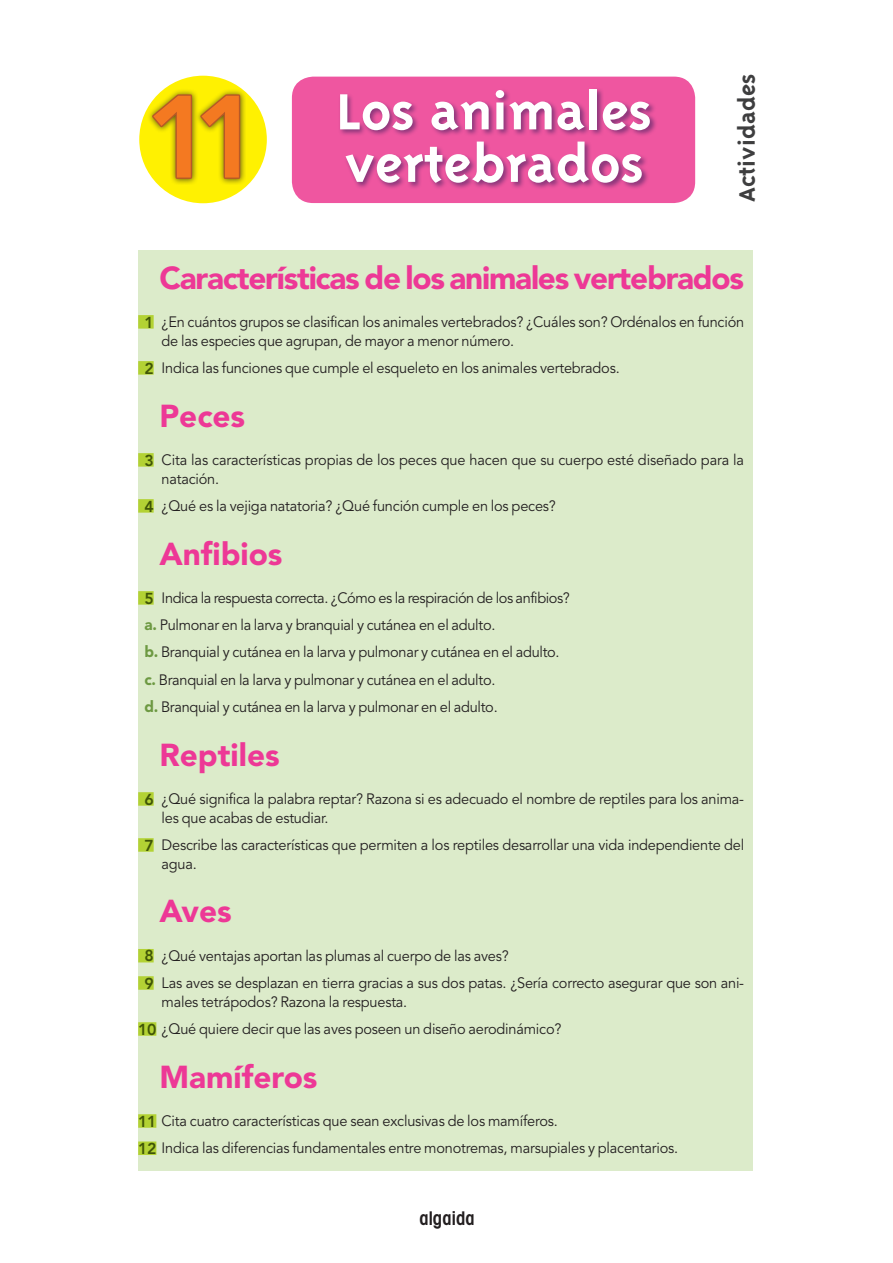
<style>
.page{position:relative;width:893px;height:1263px;background:#fff}
.page>*{position:absolute;margin:0;border:0;box-sizing:border-box;transform-origin:0 0}
.INICIO_NÚMERO{font:800 115.5px "Avenir LT Std";color:#f47921}
.INICIO_TÍTULO{font:700 58.5px "Triplex";color:#fff;scale:1.05 1}
.TITULO1{font:900 31.5px "Avenir LT Std";letter-spacing:-.04em;color:#ed3896}
.TITULO1-2{font:900 31.5px "Avenir LT Std";color:#ed3896}
.t1{font:700 25.65px "Triplex";color:#3e3e3f;scale:1.05 1}
.t2{font:600 condensed 18.9px "Avant Garde";color:#231f20}
.ACTIVIDAD1{font:15px/18.8px "Avenir LT Std";letter-spacing:-.015em;color:#231f20}
.ACTIVIDAD1_10{font:15px "Avenir LT Std";letter-spacing:-.02em;color:#231f20}
.s1{font-weight:800;font-size:15.75px;color:#3f5507}
.s2{font-weight:900;font-size:15.75px;color:#6d9942}
</style>
<div class="page">
<div style="left:138px;top:250px;width:615px;height:920px;background:#dcebca"></div>
<div style="left:138px;top:315px;width:16px;height:14px;background:#b3d234"></div>
<div style="left:138px;top:361px;width:16px;height:14px;background:#b3d234"></div>
<div style="left:138px;top:453px;width:16px;height:14px;background:#b3d234"></div>
<div style="left:138px;top:499px;width:16px;height:14px;background:#b3d234"></div>
<div style="left:138px;top:591px;width:16px;height:14px;background:#b3d234"></div>
<div style="left:138px;top:792px;width:16px;height:14px;background:#b3d234"></div>
<div style="left:138px;top:838px;width:16px;height:14px;background:#b3d234"></div>
<div style="left:138px;top:949px;width:16px;height:13px;background:#b3d234"></div>
<div style="left:138px;top:976px;width:16px;height:14px;background:#b3d234"></div>
<div style="left:138px;top:1022px;width:18px;height:14px;background:#b3d234"></div>
<div style="left:138px;top:1114px;width:18px;height:14px;background:#b3d234"></div>
<div style="left:138px;top:1141px;width:18px;height:14px;background:#b3d234"></div>
<div style="left:292px;top:77px;width:403px;height:126px;background:#ef56a0;border-radius:21px"></div>
<div style="left:338px;top:87px;width:320px;height:103px;background:#783174;opacity:.85"></div>
<div style="left:139px;top:76px;width:128px;height:127px;background:#fff101;border-radius:50%"></div>
<div style="left:145px;top:87px;width:101px;height:98px;background:#231f20;opacity:.7"></div>
<svg style="left:150px;top:93px;width:92px;height:87px"></svg>
<p class="INICIO_NÚMERO" style="left:146px;top:69px;width:118px">11</p>
<p class="INICIO_TÍTULO" style="left:337px;top:78px;width:302px">Los animales</p>
<p class="INICIO_TÍTULO" style="left:345px;top:131px;width:287px">vertebrados</p>
<p class="t1" style="left:732px;top:202px;width:124px;rotate:-90deg">Actividades</p>
<p class="TITULO1" style="left:159px;top:259px;width:586px">Características de los animales vertebrados</p>
<p class="ACTIVIDAD1" style="left:162px;top:313px;width:584px;text-indent:-17px"><span class="s1">1</span> ¿En cuántos grupos se clasifican los animales vertebrados? ¿Cuáles son? Ordénalos en función de las especies que agrupan, de mayor a menor número.</p>
<p class="ACTIVIDAD1" style="left:145px;top:359px;width:477px"><span class="s1">2</span> Indica las funciones que cumple el esqueleto en los animales vertebrados.</p>
<p class="TITULO1" style="left:159px;top:397px;width:87px">Peces</p>
<p class="ACTIVIDAD1" style="left:162px;top:451px;width:584px;text-indent:-17px"><span class="s1">3</span> Cita las características propias de los peces que hacen que su cuerpo esté diseñado para la natación.</p>
<p class="ACTIVIDAD1" style="left:145px;top:497px;width:413px"><span class="s1">4</span> ¿Qué es la vejiga natatoria? ¿Qué función cumple en los peces?</p>
<p class="TITULO1-2" style="left:159px;top:535px;width:125px">Anfibios</p>
<p class="ACTIVIDAD1" style="left:145px;top:589px;width:427px"><span class="s1">5</span> Indica la respuesta correcta. ¿Cómo es la respiración de los anfibios?</p>
<p class="ACTIVIDAD1_10" style="left:145px;top:616px;width:352px"><span class="s2">a.</span> Pulmonar en la larva y branquial y cutánea en el adulto.</p>
<p class="ACTIVIDAD1_10" style="left:145px;top:643px;width:417px"><span class="s2">b.</span> Branquial y cutánea en la larva y pulmonar y cutánea en el adulto.</p>
<p class="ACTIVIDAD1_10" style="left:145px;top:671px;width:352px"><span class="s2">c.</span> Branquial en la larva y pulmonar y cutánea en el adulto.</p>
<p class="ACTIVIDAD1_10" style="left:145px;top:698px;width:355px"><span class="s2">d.</span> Branquial y cutánea en la larva y pulmonar en el adulto.</p>
<p class="TITULO1-2" style="left:159px;top:736px;width:122px">Reptiles</p>
<p class="ACTIVIDAD1" style="left:162px;top:790px;width:584px;text-indent:-17px"><span class="s1">6</span> ¿Qué significa la palabra reptar? Razona si es adecuado el nombre de reptiles para los anima&shy;les que acabas de estudiar.</p>
<p class="ACTIVIDAD1" style="left:162px;top:836px;width:584px;text-indent:-17px"><span class="s1">7</span> Describe las características que permiten a los reptiles desarrollar una vida independiente del agua.</p>
<p class="TITULO1" style="left:159px;top:892px;width:74px">Aves</p>
<p class="ACTIVIDAD1" style="left:145px;top:946px;width:366px"><span class="s1">8</span> ¿Qué ventajas aportan las plumas al cuerpo de las aves?</p>
<p class="ACTIVIDAD1" style="left:162px;top:974px;width:584px;text-indent:-17px"><span class="s1">9</span> Las aves se desplazan en tierra gracias a sus dos patas. ¿Sería correcto asegurar que son ani&shy;males tetrápodos? Razona la respuesta.</p>
<p class="ACTIVIDAD1_10" style="left:138px;top:1020px;width:425px"><span class="s1">10</span> ¿Qué quiere decir que las aves poseen un diseño aerodinámico?</p>
<p class="TITULO1-2" style="left:159px;top:1058px;width:160px">Mamíferos</p>
<p class="ACTIVIDAD1_10" style="left:138px;top:1112px;width:421px"><span class="s1">11</span> Cita cuatro características que sean exclusivas de los mamíferos.</p>
<p class="ACTIVIDAD1_10" style="left:138px;top:1139px;width:541px"><span class="s1">12</span> Indica las diferencias fundamentales entre monotremas, marsupiales y placentarios.</p>
<p class="t2" style="left:419px;top:1206px;width:57px">algaida</p>
</div>
